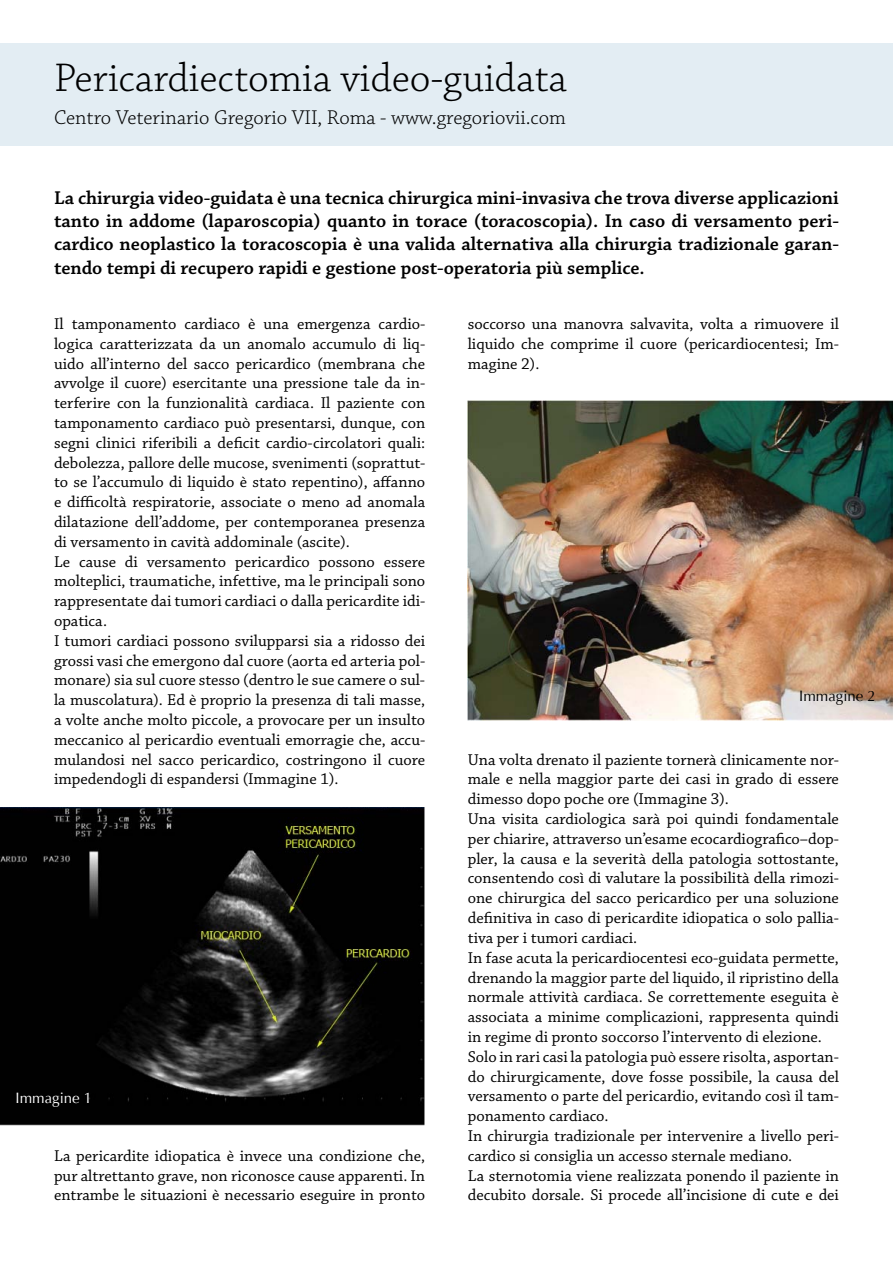
<style>
.page{position:relative;width:893px;height:1263px;background:#fff}
.page>*{position:absolute;margin:0;border:0;box-sizing:border-box;transform-origin:0 0}
.t1{font:300 42px "Chaparral Pro";color:#000}
.t2{font:300 21px "Chaparral Pro";color:#000}
.t3{font:600 19.5px/23.4px "Chaparral Pro";color:#000;text-align:justify}
.t4{font:16.5px/19.8px "Chaparral Pro";color:#000}
.t5{font:15px "Optima";color:#fff}
.t6{font:15px "Optima";color:#000}
</style>
<div class="page">
<div style="left:0;top:43px;width:893px;height:103px;background:#e3edf3"></div>
<img style="left:0;top:808px;width:425px;height:318px">
<img style="left:468px;top:400px;width:425px;height:320px">
<h1 class="t1" style="left:54px;top:54px;width:514px">Pericardiectomia video-guidata</h1>
<p class="t2" style="left:54px;top:106px;width:513px">Centro Veterinario Gregorio VII, Roma - www.gregoriovii.com</p>
<p class="t3" style="left:54px;top:186px;width:786px">La chirurgia video-guidata è una tecnica chirurgica mini-invasiva che trova diverse applicazioni tanto in addome (laparoscopia) quanto in torace (toracoscopia). In caso di versamento peri&shy;cardico neoplastico la toracoscopia è una valida alternativa alla chirurgia tradizionale garan&shy;tendo tempi di recupero rapidi e gestione post-operatoria più semplice.</p>
<p class="t4" style="left:54px;top:315px;width:373px">Il tamponamento cardiaco è una emergenza cardio&shy;logica caratterizzata da un anomalo accumulo di liq&shy;uido all’interno del sacco pericardico (membrana che avvolge il cuore) esercitante una pressione tale da in&shy;terferire con la funzionalità cardiaca. Il paziente con tamponamento cardiaco può presentarsi, dunque, con segni clinici riferibili a deficit cardio-circolatori quali: debolezza, pallore delle mucose, svenimenti (soprattut&shy;to se l’accumulo di liquido è stato repentino), affanno e difficoltà respiratorie, associate o meno ad anomala dilatazione dell’addome, per contemporanea presenza di versamento in cavità addominale (ascite).<br>Le cause di versamento pericardico possono essere molteplici, traumatiche, infettive, ma le principali sono rappresentate dai tumori cardiaci o dalla pericardite idi&shy;opatica.<br>I tumori cardiaci possono svilupparsi sia a ridosso dei grossi vasi che emergono dal cuore (aorta ed arteria pol&shy;monare) sia sul cuore stesso (dentro le sue camere o sul&shy;la muscolatura). Ed è proprio la presenza di tali masse, a volte anche molto piccole, a provocare per un insulto meccanico al pericardio eventuali emorragie che, accu&shy;mulandosi nel sacco pericardico, costringono il cuore impedendogli di espandersi (Immagine 1).</p>
<p class="t5" style="left:16px;top:1089px;width:78px">Immagine 1</p>
<p class="t4" style="left:54px;top:1146px;width:373px;text-align:justify">La pericardite idiopatica è invece una condizione che, pur altrettanto grave, non riconosce cause apparenti. In entrambe le situazioni è necessario eseguire in pronto</p>
<p class="t4" style="left:468px;top:315px;width:373px;text-align:justify">soccorso una manovra salvavita, volta a rimuovere il liquido che comprime il cuore (pericardiocentesi; Im&shy;magine 2).</p>
<p class="t6" style="left:799px;top:687px;width:78px">Immagine 2</p>
<p class="t4" style="left:468px;top:750px;width:373px">Una volta drenato il paziente tornerà clinicamente nor&shy;male e nella maggior parte dei casi in grado di essere dimesso dopo poche ore (Immagine 3).<br>Una visita cardiologica sarà poi quindi fondamentale per chiarire, attraverso un’esame ecocardiografico–dop&shy;pler, la causa e la severità della patologia sottostante, consentendo così di valutare la possibilità della rimozi&shy;one chirurgica del sacco pericardico per una soluzione definitiva in caso di pericardite idiopatica o solo pallia&shy;tiva per i tumori cardiaci.<br>In fase acuta la pericardiocentesi eco-guidata permette, drenando la maggior parte del liquido, il ripristino della normale attività cardiaca. Se correttemente eseguita è associata a minime complicazioni, rappresenta quindi in regime di pronto soccorso l’intervento di elezione.<br>Solo in rari casi la patologia può essere risolta, asportan&shy;do chirurgicamente, dove fosse possibile, la causa del versamento o parte del pericardio, evitando così il tam&shy;ponamento cardiaco.<br>In chirurgia tradizionale per intervenire a livello peri&shy;cardico si consiglia un accesso sternale mediano.<br>La sternotomia viene realizzata ponendo il paziente in decubito dorsale. Si procede all’incisione di cute e dei</p>
</div>
